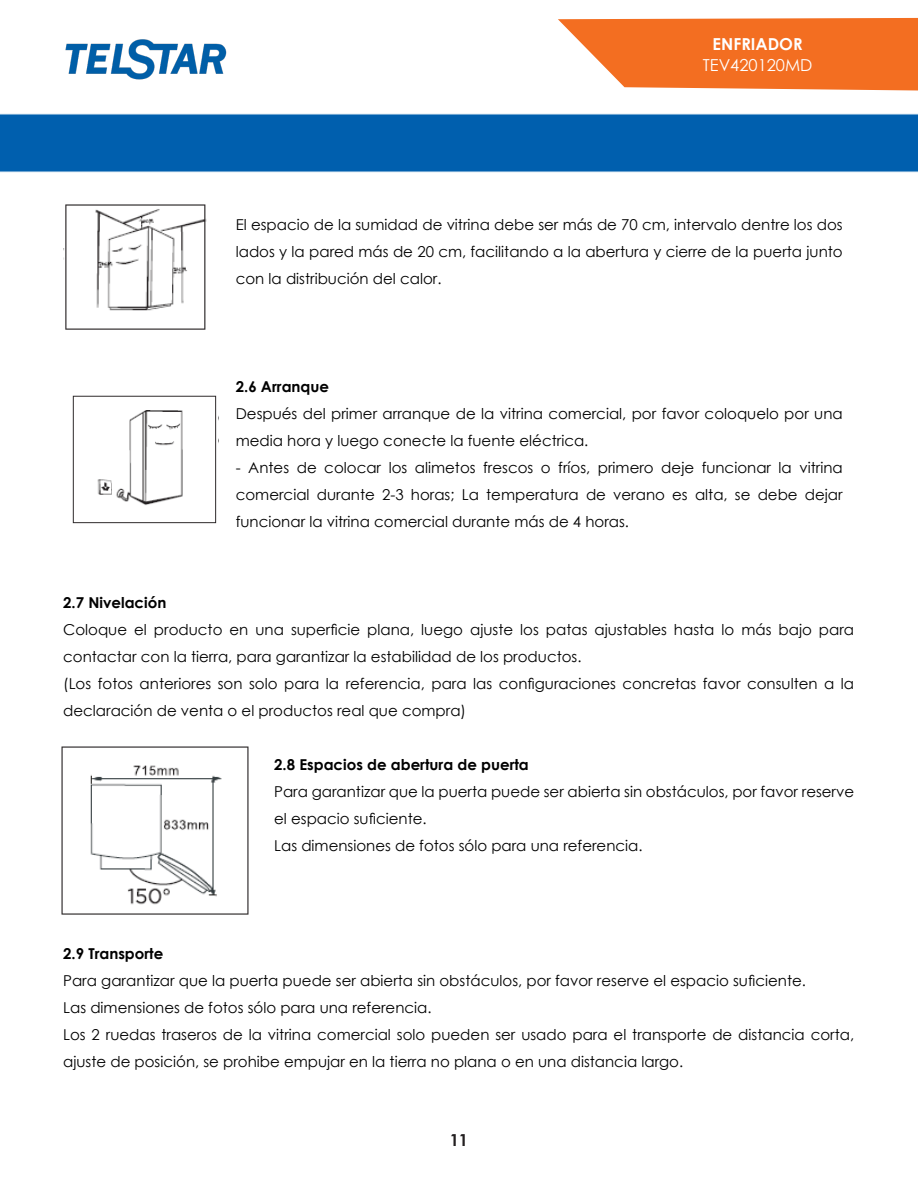
<style>
.page{position:relative;width:918px;height:1188px;background:#fff}
.page>*{position:absolute;margin:0;border:0;box-sizing:border-box;transform-origin:0 0}
.t1{font:16.5px "Century Gothic";color:#fff}
.t2{font:700 16.5px "Century Gothic";color:#fff}
.t3{font:700 16.5px "Century Gothic";color:#231f20}
.cuerpo_de_texto{font:15px/27px "Century Gothic";color:#000}
.cuerpo_de_texto-2{font:700 15px "Century Gothic";color:#000}
</style>
<div class="page">
<img style="left:0;top:17px;width:918px;height:426px">
<svg style="left:558px;top:18px;width:360px;height:73px;background:#f4813e"></svg>
<div style="left:0;top:0;width:320px;height:107px;background:#fff"></div>
<img style="left:65px;top:39px;width:162px;height:41px">
<img style="left:63px;top:202px;width:147px;height:130px">
<img style="left:70px;top:392px;width:148px;height:132px">
<img style="left:61px;top:746px;width:188px;height:169px">
<p class="t2" style="left:713px;top:32px;width:92px">ENFRIADOR</p>
<p class="t1" style="left:703px;top:54px;width:111px">TEV420120MD</p>
<p class="cuerpo_de_texto" style="left:236px;top:210px;width:608px;text-align:justify">El espacio de la sumidad de vitrina debe ser más de 70 cm, intervalo dentre los dos lados y la pared más de 20 cm, facilitando a la abertura y cierre de la puerta junto con la distribución del calor.</p>
<p class="cuerpo_de_texto-2" style="left:236px;top:375px;width:95px">2.6 Arranque</p>
<p class="cuerpo_de_texto" style="left:236px;top:399px;width:608px">Después del primer arranque de la vitrina comercial, por favor coloquelo por una media hora y luego conecte la fuente eléctrica.</p>
<p class="cuerpo_de_texto" style="left:236px;top:453px;width:608px;text-align:justify">- Antes de colocar los alimetos frescos o fríos, primero deje funcionar la vitrina comercial durante 2-3 horas; La temperatura de verano es alta, se debe dejar funcionar la vitrina comercial durante más de 4 horas.</p>
<p class="cuerpo_de_texto-2" style="left:63px;top:591px;width:105px">2.7 Nivelación</p>
<p class="cuerpo_de_texto" style="left:63px;top:615px;width:793px">Coloque el producto en una superficie plana, luego ajuste los patas ajustables hasta lo más bajo para contactar con la tierra, para garantizar la estabilidad de los productos.</p>
<p class="cuerpo_de_texto" style="left:63px;top:669px;width:793px">(Los fotos anteriores son solo para la referencia, para las configuraciones concretas favor consulten a la declaración de venta o el productos real que compra)</p>
<p class="cuerpo_de_texto-2" style="left:274px;top:753px;width:256px">2.8 Espacios de abertura de puerta</p>
<p class="cuerpo_de_texto" style="left:274px;top:777px;width:582px">Para garantizar que la puerta puede ser abierta sin obstáculos, por favor reserve el espacio suficiente.</p>
<p class="cuerpo_de_texto" style="left:274px;top:831px;width:370px">Las dimensiones de fotos sólo para una referencia.</p>
<p class="cuerpo_de_texto-2" style="left:63px;top:942px;width:102px">2.9 Transporte</p>
<p class="cuerpo_de_texto" style="left:63px;top:966px;width:744px">Para garantizar que la puerta puede ser abierta sin obstáculos, por favor reserve el espacio suficiente.</p>
<p class="cuerpo_de_texto" style="left:63px;top:993px;width:370px">Las dimensiones de fotos sólo para una referencia.</p>
<p class="cuerpo_de_texto" style="left:63px;top:1020px;width:793px">Los 2 ruedas traseros de la vitrina comercial solo pueden ser usado para el transporte de distancia corta, ajuste de posición, se prohibe empujar en la tierra no plana o en una distancia largo.</p>
<p class="t3" style="left:450px;top:1128px;width:20px">11</p>
</div>
